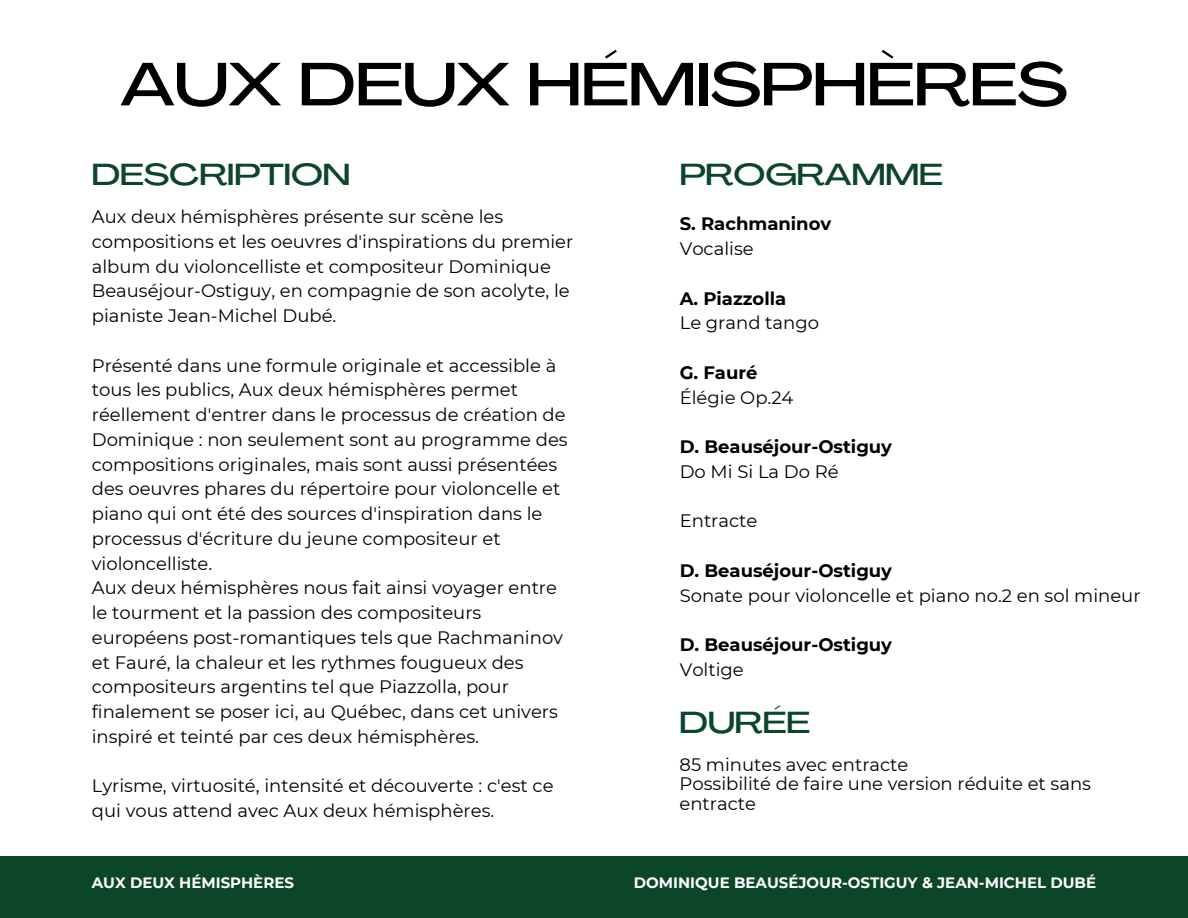
<style>
.page{position:relative;width:1188px;height:918px;background:#fff}
.page>*{position:absolute;margin:0;border:0;box-sizing:border-box;transform-origin:0 0}
.t1{font:500 60px "Agrandir Grand";color:#000}
.t2{font:500 30px "Agrandir Grand";color:#0c4629}
.t3{font:18px/24.8px "Montserrat";color:#000}
.t4{font:700 18px "Montserrat";color:#000}
.t5{font:700 15px "Montserrat";color:#fff}
</style>
<div class="page">
<div style="left:0;top:856px;width:1188px;height:62px;background:#0c4629"></div>
<h1 class="t1" style="left:120px;top:60px;width:949px">AUX DEUX HÉMISPHÈRES</h1>
<h2 class="t2" style="left:92px;top:163px;width:260px">DESCRIPTION</h2>
<h2 class="t2" style="left:680px;top:163px;width:264px">PROGRAMME</h2>
<p class="t3" style="left:92px;top:204px;width:483px">Aux deux hémisphères présente sur scène les compositions et les oeuvres d'inspirations du premier album du violoncelliste et compositeur Dominique Beauséjour-Ostiguy, en compagnie de son acolyte, le pianiste Jean-Michel Dubé.</p>
<p class="t3" style="left:92px;top:353px;width:477px">Présenté dans une formule originale et accessible à tous les publics, Aux deux hémisphères permet réellement d'entrer dans le processus de création de Dominique : non seulement sont au programme des compositions originales, mais sont aussi présentées des oeuvres phares du répertoire pour violoncelle et piano qui ont été des sources d'inspiration dans le processus d'écriture du jeune compositeur et violoncelliste.<br>Aux deux hémisphères nous fait ainsi voyager entre le tourment et la passion des compositeurs européens post-romantiques tels que Rachmaninov et Fauré, la chaleur et les rythmes fougueux des compositeurs argentins tel que Piazzolla, pour finalement se poser ici, au Québec, dans cet univers inspiré et teinté par ces deux hémisphères.</p>
<p class="t3" style="left:92px;top:774px;width:463px">Lyrisme, virtuosité, intensité et découverte : c'est ce qui vous attend avec Aux deux hémisphères.</p>
<p class="t4" style="left:680px;top:213px;width:153px">S. Rachmaninov</p>
<p class="t3" style="left:680px;top:236px;width:75px">Vocalise</p>
<p class="t4" style="left:680px;top:287px;width:108px">A. Piazzolla</p>
<p class="t3" style="left:680px;top:310px;width:141px">Le grand tango</p>
<p class="t4" style="left:680px;top:361px;width:79px">G. Fauré</p>
<p class="t3" style="left:680px;top:385px;width:115px">Élégie Op.24</p>
<p class="t4" style="left:680px;top:436px;width:214px">D. Beauséjour-Ostiguy</p>
<p class="t3" style="left:680px;top:459px;width:160px">Do Mi Si La Do Ré</p>
<p class="t3" style="left:680px;top:508px;width:79px">Entracte</p>
<p class="t4" style="left:680px;top:559px;width:214px">D. Beauséjour-Ostiguy</p>
<p class="t3" style="left:680px;top:583px;width:462px">Sonate pour violoncelle et piano no.2 en sol mineur</p>
<p class="t4" style="left:680px;top:634px;width:214px">D. Beauséjour-Ostiguy</p>
<p class="t3" style="left:680px;top:657px;width:66px">Voltige</p>
<h2 class="t2" style="left:680px;top:710px;width:132px">DURÉE</h2>
<h3 class="t3" style="left:680px;top:755px;width:413px;line-height:19.2px">85 minutes avec entracte<br>Possibilité de faire une version réduite et sans entracte</h3>
<p class="t5" style="left:92px;top:873px;width:204px">AUX DEUX HÉMISPHÈRES</p>
<p class="t5" style="left:634px;top:873px;width:464px">DOMINIQUE BEAUSÉJOUR-OSTIGUY &amp; JEAN-MICHEL DUBÉ</p>
</div>
